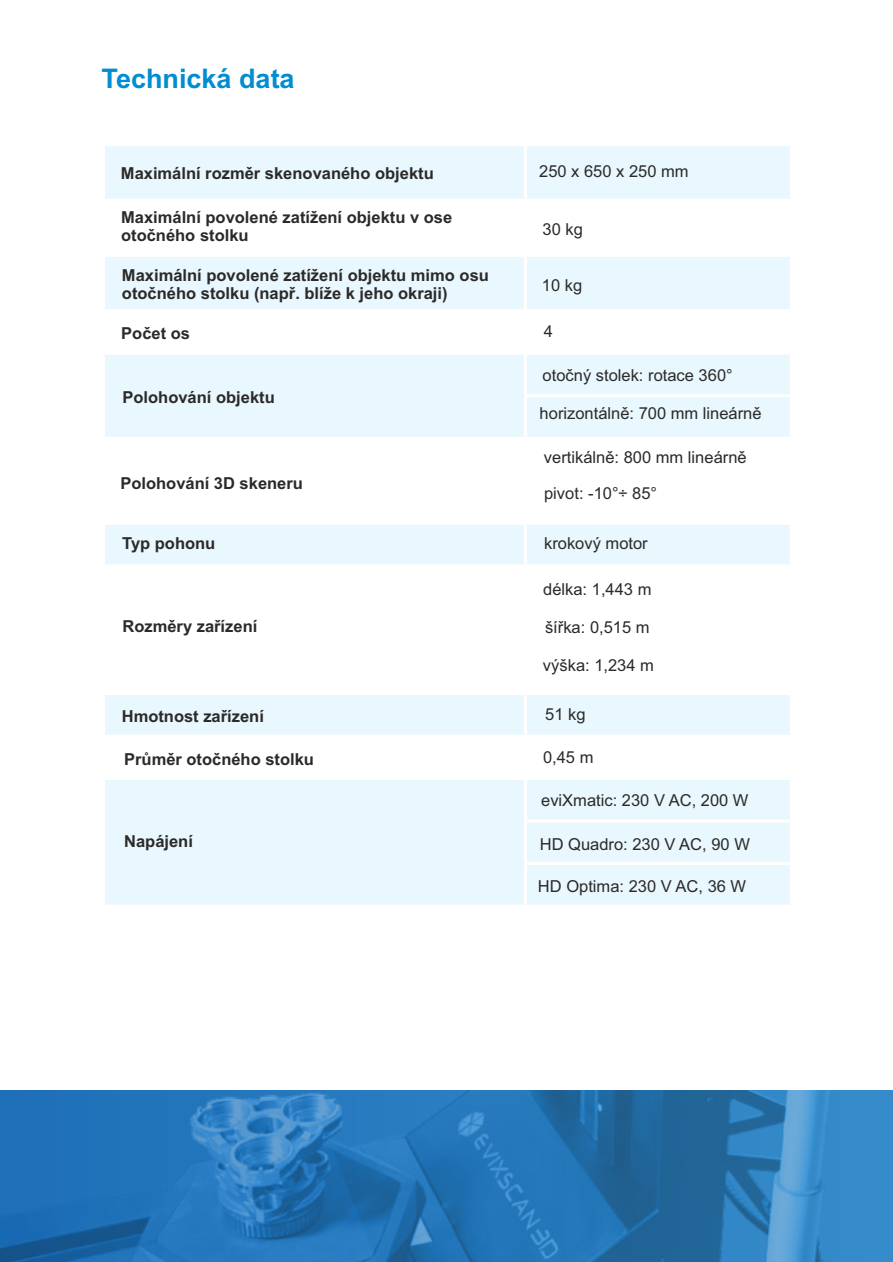
<style>
.page{position:relative;width:893px;height:1262px;background:#fff}
.page>*{position:absolute;margin:0;border:0;box-sizing:border-box;transform-origin:0 0}
.t1{font:700 27px "Arial";color:#008dd2}
.t2{font:700 16.5px/18.5px "Arial";color:#2b2a29}
.t3{font:16.5px "Arial";color:#2b2a29}
</style>
<div class="page">
<div style="left:0;top:1090px;width:893px;height:172px;background:#358bc9"></div>
<div style="left:105px;top:146px;width:684px;height:53px;background:#e9f7fe"></div>
<svg style="left:105px;top:257px;width:684px;height:647px;fill:#e9f7fe"></svg>
<hr style="left:524px;top:146px;width:3px;height:53px;background:#fff">
<hr style="left:524px;top:257px;width:3px;height:52px;background:#fff">
<hr style="left:102px;top:309px;width:423px;height:3px;background:#fff">
<hr style="left:525px;top:309px;width:267px;height:3px;background:#fff">
<hr style="left:524px;top:312px;width:3px;height:40px;background:#fff">
<hr style="left:102px;top:352px;width:423px;height:3px;background:#fff">
<hr style="left:525px;top:352px;width:267px;height:3px;background:#fff">
<hr style="left:524px;top:355px;width:3px;height:39px;background:#fff">
<hr style="left:524px;top:394px;width:268px;height:3px;background:#fff">
<hr style="left:524px;top:397px;width:3px;height:40px;background:#fff">
<hr style="left:102px;top:437px;width:423px;height:3px;background:#fff">
<hr style="left:525px;top:437px;width:267px;height:3px;background:#fff">
<hr style="left:524px;top:440px;width:3px;height:39px;background:#fff">
<hr style="left:524px;top:479px;width:268px;height:3px;background:#fff">
<hr style="left:524px;top:482px;width:3px;height:40px;background:#fff">
<hr style="left:102px;top:522px;width:423px;height:3px;background:#fff">
<hr style="left:525px;top:522px;width:267px;height:3px;background:#fff">
<hr style="left:524px;top:525px;width:3px;height:39px;background:#fff">
<hr style="left:102px;top:564px;width:423px;height:3px;background:#fff">
<hr style="left:525px;top:564px;width:267px;height:3px;background:#fff">
<hr style="left:524px;top:567px;width:3px;height:40px;background:#fff">
<hr style="left:524px;top:607px;width:268px;height:3px;background:#fff">
<hr style="left:524px;top:610px;width:3px;height:39px;background:#fff">
<hr style="left:524px;top:649px;width:268px;height:3px;background:#fff">
<hr style="left:524px;top:652px;width:3px;height:40px;background:#fff">
<hr style="left:102px;top:692px;width:423px;height:3px;background:#fff">
<hr style="left:525px;top:692px;width:267px;height:3px;background:#fff">
<hr style="left:524px;top:695px;width:3px;height:39px;background:#fff">
<hr style="left:102px;top:734px;width:423px;height:3px;background:#fff">
<hr style="left:525px;top:734px;width:267px;height:3px;background:#fff">
<hr style="left:524px;top:737px;width:3px;height:40px;background:#fff">
<hr style="left:102px;top:777px;width:423px;height:3px;background:#fff">
<hr style="left:525px;top:777px;width:267px;height:3px;background:#fff">
<hr style="left:524px;top:780px;width:3px;height:39px;background:#fff">
<hr style="left:524px;top:819px;width:268px;height:3px;background:#fff">
<hr style="left:524px;top:822px;width:3px;height:40px;background:#fff">
<hr style="left:524px;top:862px;width:268px;height:3px;background:#fff">
<hr style="left:524px;top:865px;width:3px;height:39px;background:#fff">
<img style="left:0;top:1090px;width:823px;height:172px">
<h1 class="t1" style="left:101px;top:68px;width:195px">Technická data</h1>
<p class="t2" style="left:121px;top:165px;width:314px">Maximální rozměr skenovaného objektu</p>
<p class="t2" style="left:121px;top:209px;width:333px">Maximální povolené zatížení objektu v ose otočného stolku</p>
<p class="t2" style="left:122px;top:267px;width:368px">Maximální povolené zatížení objektu mimo osu otočného stolku (např. blíže k jeho okraji)</p>
<p class="t2" style="left:121px;top:325px;width:70px">Počet os</p>
<p class="t2" style="left:122px;top:390px;width:154px">Polohování objektu</p>
<p class="t2" style="left:120px;top:475px;width:184px">Polohování 3D skeneru</p>
<p class="t3" style="left:539px;top:165px;width:151px">250 x 650 x 250 mm</p>
<p class="t3" style="left:542px;top:223px;width:42px">30 kg</p>
<p class="t3" style="left:542px;top:278px;width:42px">10 kg</p>
<p class="t3" style="left:543px;top:325px;width:11px">4</p>
<p class="t3" style="left:542px;top:369px;width:192px">otočný stolek: rotace 360°</p>
<p class="t3" style="left:539px;top:407px;width:223px">horizontálně: 700 mm lineárně</p>
<p class="t3" style="left:544px;top:450px;width:204px">vertikálně: 800 mm lineárně</p>
<p class="t3" style="left:544px;top:487px;width:115px">pivot: -10°÷ 85°</p>
<p class="t2" style="left:122px;top:535px;width:95px">Typ pohonu</p>
<p class="t3" style="left:544px;top:537px;width:105px">krokový motor</p>
<p class="t2" style="left:122px;top:618px;width:136px">Rozměry zařízení</p>
<p class="t3" style="left:543px;top:583px;width:110px">délka: 1,443 m</p>
<p class="t3" style="left:545px;top:621px;width:106px">šířka: 0,515 m</p>
<p class="t3" style="left:543px;top:659px;width:112px">výška: 1,234 m</p>
<p class="t2" style="left:122px;top:708px;width:144px">Hmotnost zařízení</p>
<p class="t3" style="left:545px;top:707px;width:42px">51 kg</p>
<p class="t2" style="left:124px;top:752px;width:191px">Průměr otočného stolku</p>
<p class="t3" style="left:543px;top:750px;width:52px">0,45 m</p>
<p class="t2" style="left:124px;top:833px;width:70px">Napájení</p>
<p class="t3" style="left:541px;top:794px;width:209px">eviXmatic: 230 V AC, 200 W</p>
<p class="t3" style="left:539px;top:837px;width:212px">HD Quadro: 230 V AC, 90 W</p>
<p class="t3" style="left:538px;top:880px;width:210px">HD Optima: 230 V AC, 36 W</p>
</div>
